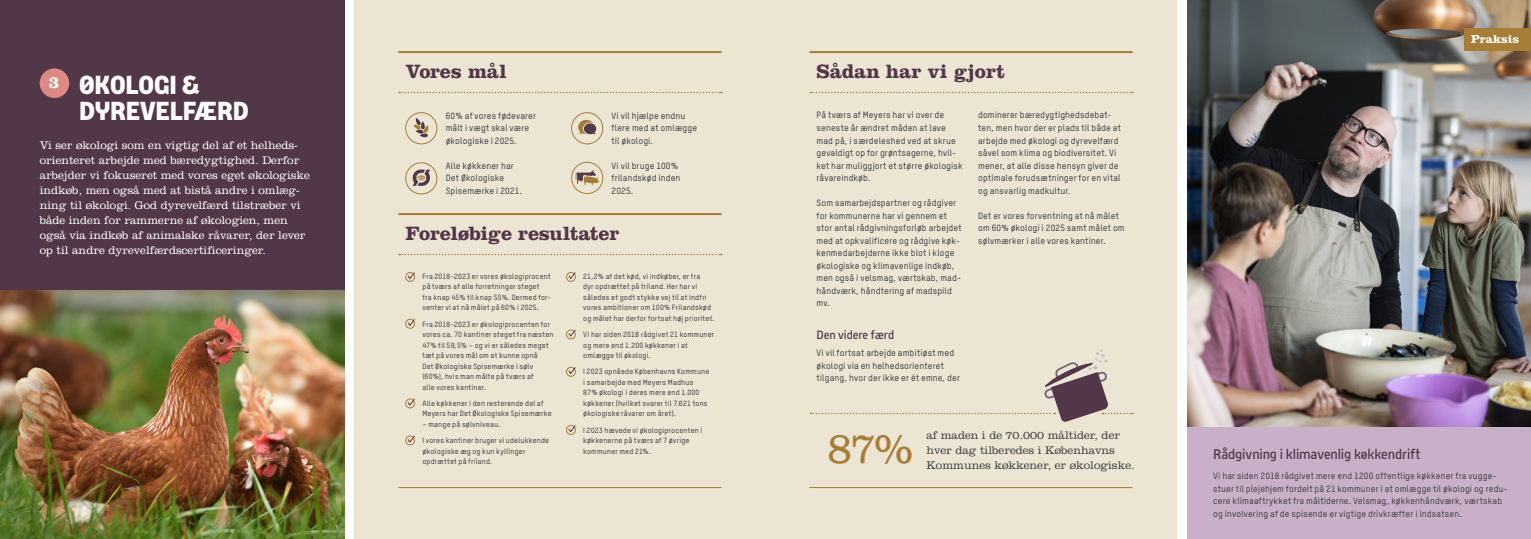
<style>
.page{position:relative;width:1531px;height:539px;background:#fff}
.page>*{position:absolute;margin:0;border:0;box-sizing:border-box;transform-origin:0 0}
.t1{font:300 45.2px "Clarendon URW Ext Nar";color:#a67d36}
.t2{font:700 26px/26px "Meyer Grand";color:#fff}
.t3{font:700 20px "Clarendon";letter-spacing:-.01em;color:#523748}
.t4{font:700 17.2px "Clarendon";color:#fff}
.t5{font:300 14px "Meyer Grand";letter-spacing:-.01em;color:#523748}
.t6{font:300 12px "Meyer Grand";letter-spacing:-.01em;color:#523748}
.t7{font:700 12px "Clarendon";color:#fff}
.t8{font:300 11.5px/15px "Clarendon";color:#fff}
.t9{font:300 11.5px/15px "Clarendon";color:#3e3e3f}
.t10{font:500 9px/12.5px "TSTARPRO";letter-spacing:.015em;color:#3e3e3f}
.t11{font:500 7.5px/10.5px "TSTARPRO";letter-spacing:.02em;color:#3e3e3f}
</style>
<div class="page">
<div style="left:354px;top:0;width:411px;height:539px;background:#ece5d4"></div>
<div style="left:765px;top:0;width:411px;height:539px;background:#ece5d4"></div>
<div style="left:0;top:0;width:344px;height:527px;background:#523748"></div>
<div style="left:1188px;top:158px;width:343px;height:381px;background:#c8b0c9"></div>
<img style="left:1188px;top:0;width:343px;height:427px">
<svg style="left:399px;top:92px;width:323px;height:1px"></svg>
<hr style="left:398px;top:51px;width:323px;height:2px;background:#a67d36">
<hr style="left:398px;top:487px;width:323px;height:1px;background:#a67d36">
<svg style="left:810px;top:92px;width:323px;height:1px"></svg>
<hr style="left:809px;top:51px;width:323px;height:2px;background:#a67d36">
<hr style="left:809px;top:487px;width:323px;height:1px;background:#a67d36">
<svg style="left:399px;top:254px;width:323px;height:1px"></svg>
<hr style="left:398px;top:213px;width:323px;height:2px;background:#a67d36">
<div style="left:405px;top:272px;width:10px;height:9px;border:1px solid #a67d36;border-radius:50%"></div>
<svg style="left:406px;top:272px;width:10px;height:8px"></svg>
<div style="left:566px;top:272px;width:10px;height:9px;border:1px solid #a67d36;border-radius:50%"></div>
<svg style="left:567px;top:272px;width:9px;height:8px"></svg>
<div style="left:405px;top:319px;width:10px;height:9px;border:1px solid #a67d36;border-radius:50%"></div>
<svg style="left:406px;top:318px;width:10px;height:9px"></svg>
<div style="left:566px;top:329px;width:10px;height:10px;border:1px solid #a67d36;border-radius:50%"></div>
<svg style="left:567px;top:329px;width:9px;height:8px"></svg>
<div style="left:405px;top:398px;width:10px;height:10px;border:1px solid #a67d36;border-radius:50%"></div>
<svg style="left:406px;top:398px;width:10px;height:8px"></svg>
<div style="left:566px;top:367px;width:10px;height:9px;border:1px solid #a67d36;border-radius:50%"></div>
<svg style="left:567px;top:366px;width:9px;height:9px"></svg>
<div style="left:405px;top:435px;width:10px;height:10px;border:1px solid #a67d36;border-radius:50%"></div>
<svg style="left:406px;top:435px;width:10px;height:8px"></svg>
<div style="left:566px;top:425px;width:10px;height:9px;border:1px solid #a67d36;border-radius:50%"></div>
<svg style="left:567px;top:425px;width:9px;height:8px"></svg>
<div style="left:405px;top:112px;width:32px;height:32px;border:1px solid #a67d36;border-radius:50%"></div>
<svg style="left:413px;top:118px;width:16px;height:19px"></svg>
<div style="left:405px;top:162px;width:32px;height:32px;border:1px solid #a67d36;border-radius:50%"></div>
<svg style="left:412px;top:169px;width:18px;height:17px"></svg>
<div style="left:571px;top:112px;width:32px;height:32px;border:1px solid #a67d36;border-radius:50%"></div>
<svg style="left:578px;top:120px;width:18px;height:14px"></svg>
<div style="left:571px;top:162px;width:32px;height:32px;border:1px solid #a67d36;border-radius:50%"></div>
<svg style="left:576px;top:170px;width:23px;height:15px"></svg>
<img style="left:0;top:291px;width:344px;height:248px">
<svg style="left:810px;top:348px;width:323px;height:74px"></svg>
<div style="left:1464px;top:29px;width:67px;height:22px;background:#a67d36"></div>
<div style="left:40px;top:68px;width:29px;height:30px;background:#dd8a85;border-radius:50%"></div>
<h3 class="t4" style="left:49px;top:72px;width:12px">3</h3>
<h2 class="t2" style="left:79px;top:72px;width:171px">ØKOLOGI &amp;<br>DYREVELFÆRD</h2>
<p class="t8" style="left:40px;top:138px;width:272px">Vi ser økologi som en vigtig del af et helheds&shy;orienteret arbejde med bæredygtighed. Derfor arbejder vi fokuseret med vores eget økologiske indkøb, men også med at bistå andre i omlæg&shy;ning til økologi. God dyrevelfærd tilstræber vi både inden for rammerne af økologien, men også via indkøb af animalske råvarer, der lever op til andre dyrevelfærdscertificeringer.</p>
<h3 class="t3" style="left:405px;top:59px;width:103px">Vores mål</h3>
<p class="t10" style="left:446px;top:109px;width:92px">60% af vores fødevarer målt i vægt skal være økologiske i 2025.</p>
<p class="t10" style="left:446px;top:159px;width:78px">Alle køkkener har<br>Det Økologiske<br>Spisemærke i 2021.</p>
<p class="t10" style="left:611px;top:109px;width:87px">Vi vil hjælpe endnu flere med at omlægge til økologi.</p>
<p class="t10" style="left:611px;top:159px;width:70px">Vi vil bruge 100% frilandskød inden<br>2025.</p>
<h3 class="t3" style="left:405px;top:221px;width:215px">Foreløbige resultater</h3>
<p class="t11" style="left:422px;top:271px;width:130px">Fra 2018-2023 er vores økologiprocent på tværs af alle forretninger steget<br>fra knap 45% til knap 55%. Dermed for&shy;venter vi at nå målet på 60% i 2025.</p>
<p class="t11" style="left:422px;top:318px;width:133px">Fra 2018-2023 er økologiprocenten for vores ca. 70 kantiner steget fra næsten<br>47% til 59,5% – og vi er således meget tæt på vores mål om at kunne opnå<br>Det Økologiske Spisemærke i sølv (60%), hvis man målte på tværs af<br>alle vores kantiner.</p>
<p class="t11" style="left:422px;top:398px;width:131px">Alle køkkener i den resterende del af<br>Meyers har Det Økologiske Spisemærke</p>
<p class="t11" style="left:422px;top:416px;width:128px;line-height:16.2px">– mange på sølvniveau.<br>I vores kantiner bruger vi udelukkende</p>
<p class="t11" style="left:422px;top:445px;width:105px">økologiske æg og kun kyllinger opdrættet på friland.</p>
<p class="t11" style="left:583px;top:271px;width:133px">21,2% af det kød, vi indkøber, er fra<br>dyr opdrættet på friland. Her har vi således et godt stykke vej til at indfri vores ambitioner om 100% Frilandskød og målet har derfor fortsat høj prioritet.</p>
<p class="t11" style="left:583px;top:329px;width:133px">Vi har siden 2018 rådgivet 21 kommuner og mere end 1.200 køkkener i at omlægge til økologi.</p>
<p class="t11" style="left:583px;top:366px;width:128px">I 2023 opnåede Københavns Kommune i samarbejde med Meyers Madhus 87% økologi i deres mere end 1.000 køkkener (hvilket svarer til 7.621 tons økologiske råvarer om året).</p>
<p class="t11" style="left:583px;top:424px;width:121px">I 2023 hævede vi økologiprocenten i køkkenerne på tværs af 7 øvrige kommuner med 21%.</p>
<h3 class="t3" style="left:816px;top:59px;width:190px">Sådan har vi gjort</h3>
<p class="t10" style="left:816px;top:109px;width:148px">På tværs af Meyers har vi over de seneste år ændret måden at lave mad på, i særdeleshed ved at skrue gevaldigt op for grøntsagerne, hvil&shy;ket har muliggjort et større økologisk råvareindkøb.</p>
<p class="t10" style="left:816px;top:196px;width:147px">Som samarbejdspartner og rådgiver for kommunerne har vi gennem et stor antal rådgivningsforløb arbejdet med at opkvalificere og rådgive køk&shy;kenmedarbejderne ikke blot i kloge økologiske og klimavenlige indkøb, men også i velsmag, værtskab, mad&shy;håndværk, håndtering af madspild mv.</p>
<h3 class="t6" style="left:816px;top:326px;width:79px">Den videre færd</h3>
<p class="t10" style="left:816px;top:346px;width:145px">Vi vil fortsat arbejde ambitiøst med økologi via en helhedsorienteret tilgang, hvor der ikke er ét emne, der</p>
<p class="t10" style="left:978px;top:109px;width:144px">dominerer bæredygtighedsdebat&shy;ten, men hvor der er plads til både at arbejde med økologi og dyrevelfærd såvel som klima og biodiversitet. Vi mener, at alle disse hensyn giver de optimale forudsætninger for en vital og ansvarlig madkultur.</p>
<p class="t10" style="left:978px;top:209px;width:148px">Det er vores forventning at nå målet om 60% økologi i 2025 samt målet om sølvmærker i alle vores kantiner.</p>
<h1 class="t1" style="left:827px;top:421px;width:87px">87%</h1>
<p class="t9" style="left:926px;top:427px;width:195px">af maden i de 70.000 måltider, der hver dag tilberedes i Københavns</p>
<p class="t9" style="left:926px;top:457px;width:210px">Kommunes køkkener, er økologiske.</p>
<h3 class="t7" style="left:1471px;top:32px;width:50px">Praksis</h3>
<h3 class="t5" style="left:1213px;top:444px;width:209px">Rådgivning i klimavenlig køkkendrift</h3>
<p class="t10" style="left:1213px;top:469px;width:296px">Vi har siden 2018 rådgivet mere end 1200 offentlige køkkener fra vugge&shy;stuer til plejehjem fordelt på 21 kommuner i at omlægge til økologi og redu&shy;cere klimaaftrykket fra måltiderne. Velsmag, køkkenhåndværk, værtskab og involvering af de spisende er vigtige drivkræfter i indsatsen.</p>
</div>
